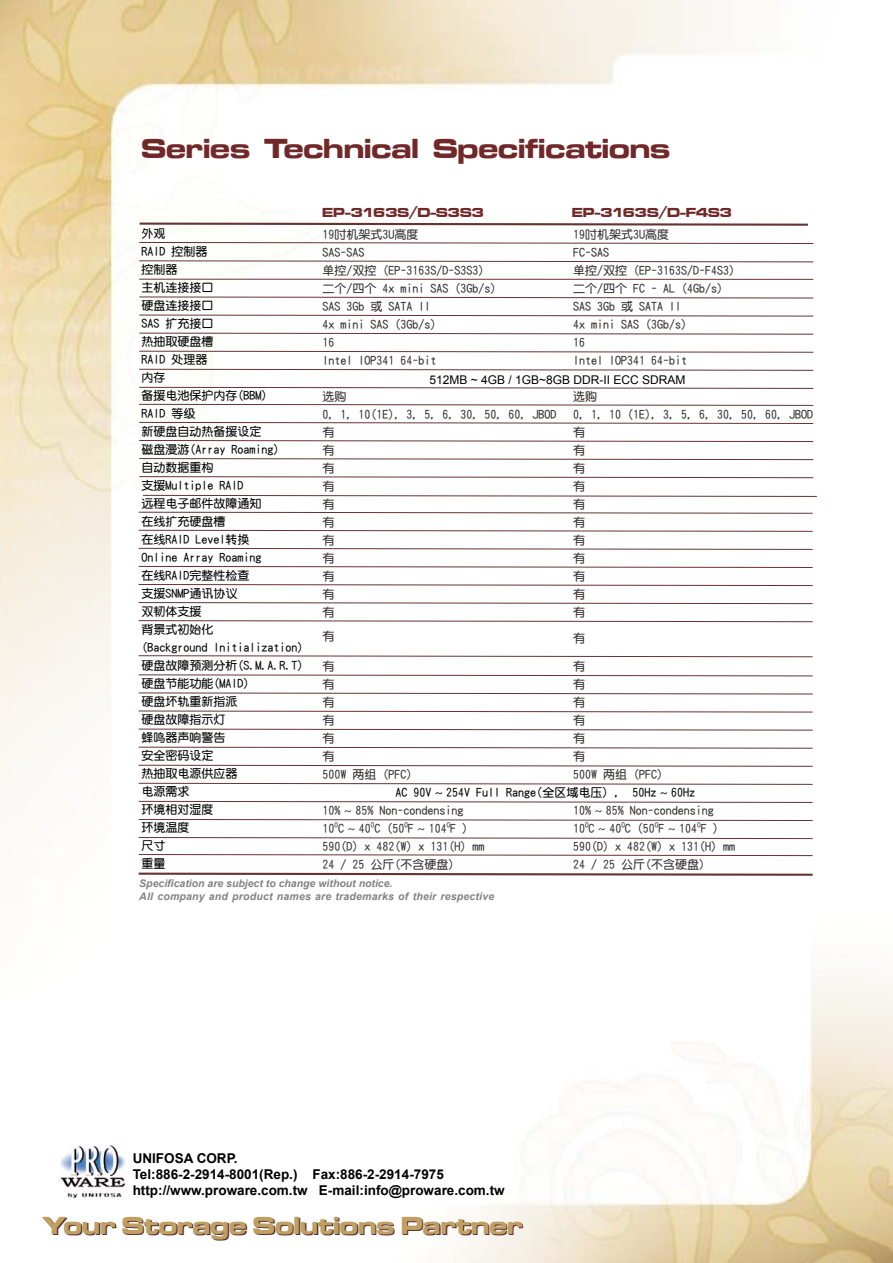
<style>
.page{position:relative;width:893px;height:1263px;background:#fff}
.page>*{position:absolute;margin:0;border:0;box-sizing:border-box;transform-origin:0 0}
.t1{font:28.5px "Microgramma D Bold Exte";color:#702829}
.t2{font:25.5px "Microgramma D Bold Exte";color:#592f34}
.t3{font:700 13.5px/16.2px "Arial";color:#000}
.t4{font:13.5px "Microgramma D Bold Exte";color:#702829}
.t5{font:12px/18px "DF Yuan W7 GB5";color:#33302f}
.t6{font:12px/18px "DF Yuan W7 GB5";color:#000}
.t7{font:12px "Arial";color:#000}
.t8{font:italic 700 10.5px/12.6px "Arial";letter-spacing:.02em;color:#838281}
.t9{font:7.05px "DF Yuan W7 GB5";color:#33302f}
.s1{font-family:"Microsoft Jheng Hei"}
</style>
<div class="page">
<img style="left:0;top:0;width:893px;height:1263px">
<svg style="left:137px;top:221px;width:673px;height:6px"></svg>
<svg style="left:138px;top:242px;width:676px;height:2px"></svg>
<svg style="left:138px;top:260px;width:676px;height:3px"></svg>
<hr style="left:139px;top:279px;width:674px;height:1px;background:#633">
<svg style="left:138px;top:296px;width:676px;height:3px"></svg>
<svg style="left:138px;top:314px;width:676px;height:3px"></svg>
<svg style="left:138px;top:332px;width:676px;height:3px"></svg>
<svg style="left:138px;top:350px;width:676px;height:3px"></svg>
<svg style="left:138px;top:368px;width:676px;height:3px"></svg>
<svg style="left:138px;top:386px;width:676px;height:3px"></svg>
<svg style="left:138px;top:403px;width:676px;height:3px"></svg>
<svg style="left:138px;top:422px;width:676px;height:2px"></svg>
<svg style="left:138px;top:440px;width:676px;height:2px"></svg>
<svg style="left:138px;top:458px;width:676px;height:2px"></svg>
<svg style="left:138px;top:476px;width:676px;height:2px"></svg>
<svg style="left:138px;top:511px;width:675px;height:3px"></svg>
<svg style="left:138px;top:529px;width:675px;height:3px"></svg>
<svg style="left:138px;top:547px;width:675px;height:3px"></svg>
<svg style="left:138px;top:565px;width:675px;height:3px"></svg>
<svg style="left:138px;top:584px;width:675px;height:2px"></svg>
<svg style="left:138px;top:602px;width:675px;height:2px"></svg>
<svg style="left:138px;top:620px;width:675px;height:2px"></svg>
<svg style="left:138px;top:655px;width:675px;height:3px"></svg>
<svg style="left:138px;top:674px;width:675px;height:3px"></svg>
<svg style="left:138px;top:692px;width:675px;height:3px"></svg>
<svg style="left:138px;top:710px;width:675px;height:3px"></svg>
<svg style="left:138px;top:746px;width:675px;height:3px"></svg>
<svg style="left:138px;top:764px;width:675px;height:3px"></svg>
<svg style="left:138px;top:782px;width:675px;height:3px"></svg>
<svg style="left:138px;top:800px;width:675px;height:3px"></svg>
<svg style="left:138px;top:818px;width:675px;height:3px"></svg>
<svg style="left:138px;top:837px;width:675px;height:2px"></svg>
<svg style="left:138px;top:854px;width:675px;height:2px"></svg>
<svg style="left:138px;top:728px;width:675px;height:3px"></svg>
<svg style="left:137px;top:871px;width:678px;height:6px"></svg>
<svg style="left:142px;top:494px;width:676px;height:3px"></svg>
<img style="left:60px;top:1144px;width:66px;height:55px">
<h1 class="t1" style="left:142px;top:129px;width:530px">Series Technical Specifications</h1>
<p class="t4" style="left:322px;top:203px;width:163px">EP-3163S/D-S3S3</p>
<p class="t4" style="left:572px;top:203px;width:162px">EP-3163S/D-F4S3</p>
<p class="t6" style="left:141px;top:225px;width:163px">外觀<br>RAID 控制器<br>控制器<br>主機連接接口<br>硬盤連接接口<br>SAS 擴充接口<br>熱抽取硬盤槽<br>RAID 處理器<br>內存<br>備援電池保護內存(BBM)<br>RAID 等級<br>新硬盤自動熱備援設定<br>磁盤漫游(Array Roaming)<br>自動數據重構<br>支援Multiple RAID<br>遠程電子郵件故障通知<br>在線擴充硬盤槽<br>在線RAID Level轉換<br>Online Array Roaming<br>在線RAID完整性檢查<br>支援SNMP通訊協議<br>雙韌體支援<br>背景式初始化<br>(Background Initialization)硬盤故障預測分析(S.M.A.R.T)硬盤節能功能(MAID)<br>硬盤壞軌重新指派<br>硬盤故障指示燈<br>蜂鳴器聲響警告<br>安全密碼設定<br>熱抽取電源供應器<br>電源需求<br>環境相對濕度<br>環境溫度<br>尺寸<br>重量</p>
<p class="t8" style="left:139px;top:877px;width:356px">Specification are subject to change without notice.<br>All company and product names are trademarks of their respective</p>
<p class="t5" style="left:573px;top:225px;width:163px">19吋機架式3U高度<br>FC-SAS<br>單控/雙控 (EP-3163S/D-F4S3)二個/四個 FC - AL (4Gb/s)<br>SAS 3Gb 或 SATA II<br>4x mini SAS (3Gb/s)<br>16<br>Intel IOP341 64-bit</p>
<p class="t5" style="left:573px;top:387px;width:241px">選購<br>0, 1, 10 (1E), 3, 5, 6, 30, 50, 60, JBOD有<br>有<br>有<br>有<br>有<br>有<br>有<br>有<br>有<br>有<br>有</p>
<p class="t5" style="left:573px;top:629px;width:13px">有</p>
<p class="t5" style="left:573px;top:657px;width:91px">有<br>有<br>有<br>有<br>有<br>有<br>500W 兩組 (PFC)</p>
<p class="t5" style="left:573px;top:801px;width:147px">10% <span class="s1">~</span> 85% Non-condensing<br>10 C <span class="s1">~</span> 40 C (50 F <span class="s1">~</span> 104 F )</p>
<p class="t5" style="left:323px;top:225px;width:176px">19吋機架式3U高度<br>SAS-SAS<br>單控/雙控 (EP-3163S/D-S3S3)二個/四個 4x mini SAS (3Gb/s)<br>SAS 3Gb 或 SATA II<br>4x mini SAS (3Gb/s)<br>16<br>Intel IOP341 64-bit</p>
<p class="t5" style="left:323px;top:387px;width:236px">選購<br>0, 1, 10(1E), 3, 5, 6, 30, 50, 60, JBOD有<br>有<br>有<br>有<br>有<br>有<br>有<br>有<br>有<br>有<br>有</p>
<p class="t5" style="left:323px;top:627px;width:13px">有</p>
<p class="t5" style="left:323px;top:657px;width:92px">有<br>有<br>有<br>有<br>有<br>有<br>500W 兩組 (PFC)</p>
<p class="t5" style="left:323px;top:801px;width:147px">10% <span class="s1">~</span> 85% Non-condensing<br>10 C <span class="s1">~</span> 40 C (50 F <span class="s1">~</span> 104 F )</p>
<p class="t7" style="left:429px;top:372px;width:258px">512MB ~ 4GB / 1GB~8GB DDR-II ECC SDRAM</p>
<p class="t6" style="left:395px;top:784px;width:301px">AC 90V <span class="s1">~</span> 254V Full Range(全區域電壓) , 50Hz <span class="s1">~</span> 60Hz</p>
<p class="t9" style="left:585px;top:821px;width:5px">O</p>
<p class="t9" style="left:621px;top:821px;width:5px">O</p>
<p class="t9" style="left:655px;top:821px;width:5px">O</p>
<p class="t9" style="left:697px;top:821px;width:5px">O</p>
<p class="t5" style="left:573px;top:837px;width:163px">590(D) x 482(W) x 131(H) mm<br>24 / 25 公斤(不含硬盤)</p>
<p class="t9" style="left:335px;top:821px;width:5px">O</p>
<p class="t9" style="left:371px;top:821px;width:5px">O</p>
<p class="t9" style="left:404px;top:821px;width:5px">O</p>
<p class="t9" style="left:447px;top:821px;width:5px">O</p>
<p class="t5" style="left:323px;top:837px;width:163px">590(D) x 482(W) x 131(H) mm<br>24 / 25 公斤(不含硬盤)</p>
<p class="t3" style="left:133px;top:1150px;width:373px">UNIFOSA CORP.<br>Tel:886-2-2914-8001(Rep.) Fax:886-2-2914-7975 http://www.proware.com.tw E-mail:info@proware.com.tw</p>
<h2 class="t2" style="left:44px;top:1209px;width:481px">Your Storage Solutions Partner</h2>
</div>
